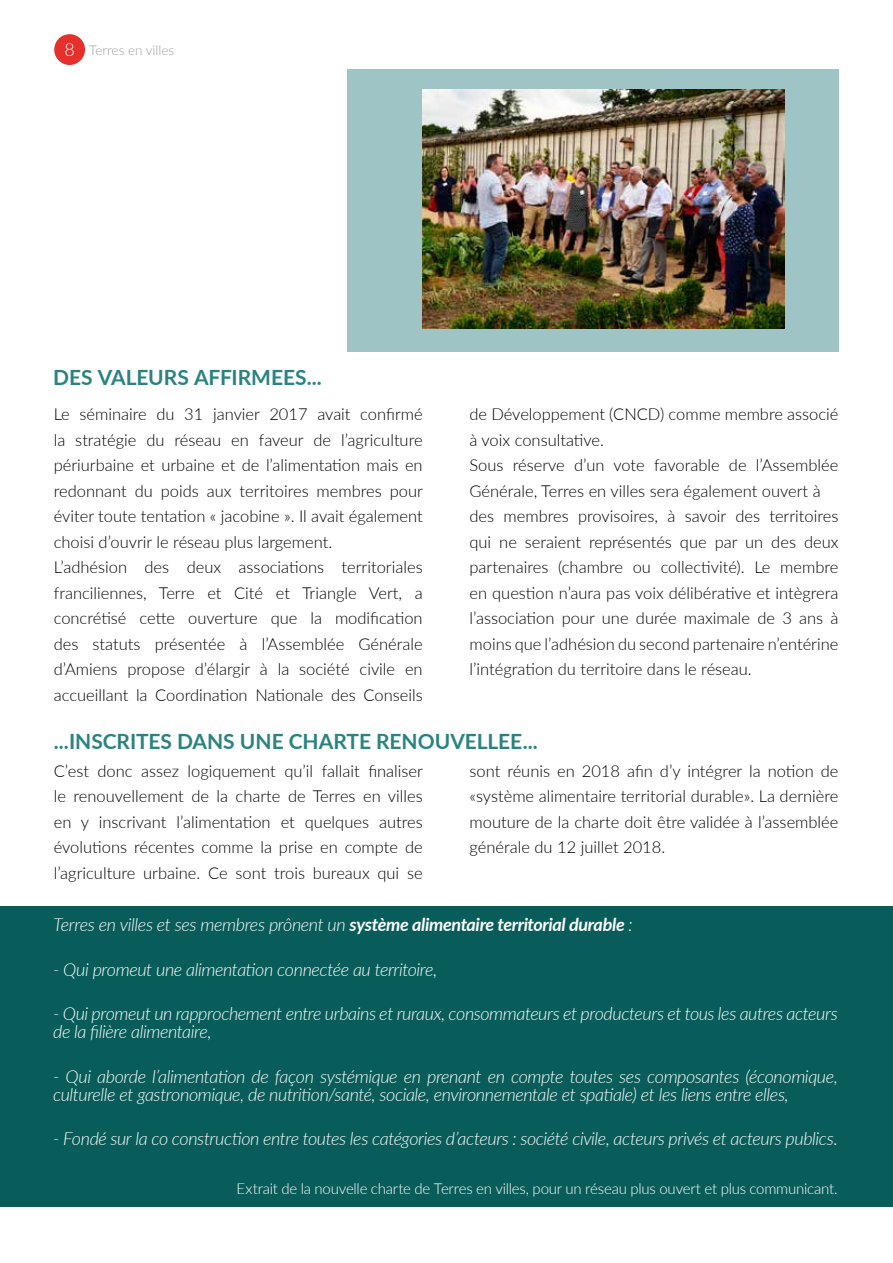
<style>
.page{position:relative;width:893px;height:1263px;background:#fff}
.page>*{position:absolute;margin:0;border:0;box-sizing:border-box;transform-origin:0 0}
.t1{font:700 21px "Lato";color:#2a837f}
.t2{font:italic 300 18px/18px "Lato";letter-spacing:-.025em;color:#fff}
.t3{font:300 16.5px/25.5px "Lato";color:#000;text-align:justify}
.t4{font:300 15px "Lato";letter-spacing:-.015em;color:#fff}
.t5{font:300 13.5px "Lato";color:#9d9d9c}
.s1{font-size:18px;color:#fff}
.s2{font-weight:700}
</style>
<div class="page">
<div style="left:54px;top:34px;width:31px;height:31px;background:#e6302c;border-radius:50%"></div>
<div style="left:0;top:906px;width:892px;height:300px;background:#085d5a"></div>
<div style="left:348px;top:69px;width:491px;height:282px;background:#9fc4c5"></div>
<img style="left:423px;top:89px;width:361px;height:240px">
<p class="t5" style="left:64px;top:41px;width:111px"><span class="s1">8</span> Terres en villes</p>
<p class="t1" style="left:53px;top:362px;width:270px">DES VALEURS AFFIRMEES...</p>
<p class="t3" style="left:54px;top:401px;width:371px;text-align:left">Le séminaire du 31 janvier 2017 avait confirmé la stratégie du réseau en faveur de l’agriculture périurbaine et urbaine et de l’alimentation mais en redonnant du poids aux territoires membres pour éviter toute tentation « jacobine ». Il avait également choisi d’ouvrir le réseau plus largement.<br>L’adhésion des deux associations territoriales franciliennes, Terre et Cité et Triangle Vert, a concrétisé cette ouverture que la modification des statuts présentée à l’Assemblée Générale d’Amiens propose d’élargir à la société civile en accueillant la Coordination Nationale des Conseils</p>
<p class="t3" style="left:469px;top:401px;width:370px;text-align:left">de Développement (CNCD) comme membre associé à voix consultative.<br>Sous réserve d’un vote favorable de l’Assemblée Générale, Terres en villes sera également ouvert à des membres provisoires, à savoir des territoires qui ne seraient représentés que par un des deux partenaires (chambre ou collectivité). Le membre en question n’aura pas voix délibérative et intègrera l’association pour une durée maximale de 3 ans à moins que l’adhésion du second partenaire n’entérine l’intégration du territoire dans le réseau.</p>
<p class="t1" style="left:54px;top:726px;width:486px">...INSCRITES DANS UNE CHARTE RENOUVELLEE...</p>
<p class="t3" style="left:54px;top:758px;width:371px">C’est donc assez logiquement qu’il fallait finaliser le renouvellement de la charte de Terres en villes en y inscrivant l’alimentation et quelques autres évolutions récentes comme la prise en compte de l’agriculture urbaine. Ce sont trois bureaux qui se</p>
<p class="t3" style="left:469px;top:758px;width:370px">sont réunis en 2018 afin d’y intégrer la notion de «système alimentaire territorial durable». La dernière mouture de la charte doit être validée à l’assemblée générale du 12 juillet 2018.</p>
<p class="t2" style="left:53px;top:915px;width:581px">Terres en villes et ses membres prônent un <span class="s2">système alimentaire territorial durable</span> :</p>
<p class="t2" style="left:53px;top:960px;width:386px">- Qui promeut une alimentation connectée au territoire,</p>
<p class="t2" style="left:53px;top:1004px;width:786px">- Qui promeut un rapprochement entre urbains et ruraux, consommateurs et producteurs et tous les autres acteurs de la filière alimentaire,</p>
<p class="t2" style="left:53px;top:1067px;width:786px">- Qui aborde l’alimentation de façon systémique en prenant en compte toutes ses composantes (économique, culturelle et gastronomique, de nutrition/santé, sociale, environnementale et spatiale) et les liens entre elles,</p>
<p class="t2" style="left:53px;top:1129px;width:786px">- Fondé sur la co construction entre toutes les catégories d’acteurs : société civile, acteurs privés et acteurs publics.</p>
<p class="t4" style="left:237px;top:1178px;width:603px">Extrait de la nouvelle charte de Terres en villes, pour un réseau plus ouvert et plus communicant.</p>
</div>
